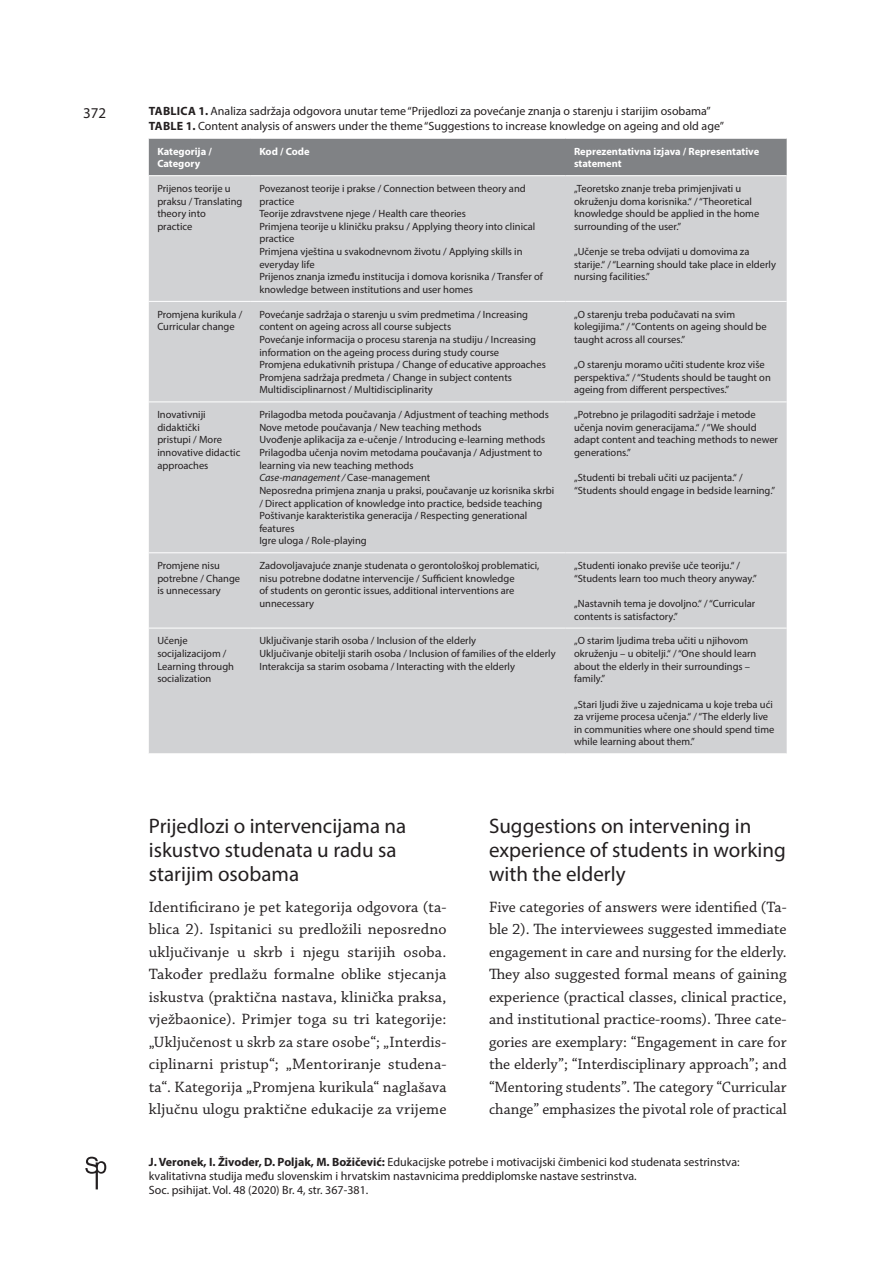
<style>
.page{position:relative;width:893px;height:1263px;background:#fff}
.page>*{position:absolute;margin:0;border:0;box-sizing:border-box;transform-origin:0 0}
.t1{font:21px/24px "Myriad Pro";color:#231f20}
.t2{font:15.75px/22.5px "Chaparral Pro";letter-spacing:.005em;color:#231f20;text-align:justify}
.t3{font:15px "Myriad Pro";color:#231f20}
.t4{font:12px/14.4px "Myriad Pro";color:#231f20}
.t5{font:10.5px/12.6px "Myriad Pro";color:#231f20}
.t6{font:700 10.5px/12.6px "Myriad Pro";color:#fff}
.s1{font-weight:700}
.s2{font-style:italic}
</style>
<div class="page">
<svg style="left:85px;top:1157px;width:21px;height:32px"></svg>
<div style="left:149px;top:139px;width:638px;height:36px;background:#808285"></div>
<div style="left:149px;top:176px;width:638px;height:577px;background:#d1d2d4"></div>
<hr style="left:149px;top:301px;width:102px;height:1px;background:#fff">
<hr style="left:251px;top:301px;width:315px;height:1px;background:#fff">
<hr style="left:566px;top:301px;width:221px;height:1px;background:#fff">
<hr style="left:149px;top:401px;width:102px;height:1px;background:#fff">
<hr style="left:251px;top:401px;width:315px;height:1px;background:#fff">
<hr style="left:566px;top:401px;width:221px;height:1px;background:#fff">
<hr style="left:149px;top:552px;width:102px;height:1px;background:#fff">
<hr style="left:251px;top:552px;width:315px;height:1px;background:#fff">
<hr style="left:566px;top:552px;width:221px;height:1px;background:#fff">
<hr style="left:149px;top:628px;width:102px;height:1px;background:#fff">
<hr style="left:251px;top:628px;width:315px;height:1px;background:#fff">
<hr style="left:566px;top:628px;width:221px;height:1px;background:#fff">
<h3 class="t3" style="left:83px;top:103px;width:25px">372</h3>
<p class="t4" style="left:149px;top:104px;width:577px"><span class="s1">TABLICA 1.</span> Analiza sadržaja odgovora unutar teme “Prijedlozi za povećanje znanja o starenju i starijim osobama”<br><span class="s1">TABLE 1.</span> Content analysis of answers under the theme “Suggestions to increase knowledge on ageing and old age”</p>
<p class="t6" style="left:157px;top:144px;width:56px">Kategorija /<br>Category</p>
<p class="t6" style="left:259px;top:144px;width:52px">Kod / Code</p>
<p class="t6" style="left:574px;top:144px;width:187px">Reprezentativna izjava / Representative statement</p>
<p class="t5" style="left:157px;top:182px;width:87px">Prijenos teorije u praksu / Translating theory into practice</p>
<p class="t5" style="left:259px;top:182px;width:285px">Povezanost teorije i prakse / Connection between theory and practice<br>Teorije zdravstvene njege / Health care theories<br>Primjena teorije u kliničku praksu / Applying theory into clinical practice<br>Primjena vještina u svakodnevnom životu / Applying skills in everyday life<br>Prijenos znanja između institucija i domova korisnika / Transfer of knowledge between institutions and user homes</p>
<p class="t5" style="left:574px;top:182px;width:187px">„Teoretsko znanje treba primjenjivati u okruženju doma korisnika.“ / “Theoretical knowledge should be applied in the home surrounding of the user.”</p>
<p class="t5" style="left:574px;top:245px;width:203px">„Učenje se treba odvijati u domovima za starije.“ / “Learning should take place in elderly nursing facilities.”</p>
<p class="t5" style="left:157px;top:308px;width:86px">Promjena kurikula /<br>Curricular change</p>
<p class="t5" style="left:259px;top:308px;width:288px">Povećanje sadržaja o starenju u svim predmetima / Increasing content on ageing across all course subjects<br>Povećanje informacija o procesu starenja na studiju / Increasing information on the ageing process during study course<br>Promjena edukativnih pristupa / Change of educative approaches Promjena sadržaja predmeta / Change in subject contents Multidisciplinarnost / Multidisciplinarity</p>
<p class="t5" style="left:574px;top:308px;width:194px">„O starenju treba podučavati na svim kolegijima.“ / “Contents on ageing should be taught across all courses.”</p>
<p class="t5" style="left:574px;top:358px;width:198px">„O starenju moramo učiti studente kroz više perspektiva.“ / “Students should be taught on ageing from different perspectives.”</p>
<p class="t5" style="left:157px;top:408px;width:85px">Inovativniji didaktički<br>pristupi / More innovative didactic approaches</p>
<p class="t5" style="left:259px;top:408px;width:296px">Prilagodba metoda poučavanja / Adjustment of teaching methods Nove metode poučavanja / New teaching methods<br>Uvođenje aplikacija za e-učenje / Introducing e-learning methods Prilagodba učenja novim metodama poučavanja / Adjustment to learning via new teaching methods<br><span class="s2">Case-management /</span> Case-management<br>Neposredna primjena znanja u praksi, poučavanje uz korisnika skrbi / Direct application of knowledge into practice, bedside teaching Poštivanje karakteristika generacija / Respecting generational features<br>Igre uloga / Role-playing</p>
<p class="t5" style="left:574px;top:408px;width:205px">„Potrebno je prilagoditi sadržaje i metode učenja novim generacijama.“ / “We should adapt content and teaching methods to newer generations.”</p>
<p class="t5" style="left:574px;top:471px;width:202px">„Studenti bi trebali učiti uz pacijenta.“ / “Students should engage in bedside learning.”</p>
<p class="t5" style="left:157px;top:559px;width:84px">Promjene nisu potrebne / Change is unnecessary</p>
<p class="t5" style="left:259px;top:559px;width:282px">Zadovoljavajuće znanje studenata o gerontološkoj problematici, nisu potrebne dodatne intervencije / Sufficient knowledge<br>of students on gerontic issues, additional interventions are unnecessary</p>
<p class="t5" style="left:574px;top:559px;width:184px">„Studenti ionako previše uče teoriju.“ / “Students learn too much theory anyway.”</p>
<p class="t5" style="left:574px;top:597px;width:183px">„Nastavnih tema je dovoljno.“ / “Curricular contents is satisfactory.”</p>
<p class="t5" style="left:157px;top:634px;width:78px">Učenje socijalizacijom /<br>Learning through socialization</p>
<p class="t5" style="left:259px;top:634px;width:298px">Uključivanje starih osoba / Inclusion of the elderly<br>Uključivanje obitelji starih osoba / Inclusion of families of the elderly<br>Interakcija sa starim osobama / Interacting with the elderly</p>
<p class="t5" style="left:574px;top:634px;width:184px">„O starim ljudima treba učiti u njihovom okruženju – u obitelji.“ / “One should learn about the elderly in their surroundings – family.”</p>
<p class="t5" style="left:574px;top:697px;width:202px">„Stari ljudi žive u zajednicama u koje treba ući za vrijeme procesa učenja.“ / “The elderly live in communities where one should spend time while learning about them.”</p>
<h1 class="t1" style="left:149px;top:813px;width:259px">Prijedlozi o intervencijama na iskustvo studenata u radu sa starijim osobama</h1>
<p class="t2" style="left:149px;top:896px;width:299px">Identificirano je pet kategorija odgovora (ta&shy;blica 2). Ispitanici su predložili neposredno uključivanje u skrb i njegu starijih osoba.<br>Također predlažu formalne oblike stjecanja iskustva (praktična nastava, klinička praksa, vježbaonice). Primjer toga su tri kategorije: „Uključenost u skrb za stare osobe“; „Interdis&shy;ciplinarni pristup“; „Mentoriranje studena&shy;ta“. Kategorija „Promjena kurikula“ naglašava ključnu ulogu praktične edukacije za vrijeme</p>
<h1 class="t1" style="left:489px;top:813px;width:298px">Suggestions on intervening in experience of students in working with the elderly</h1>
<p class="t2" style="left:489px;top:896px;width:299px">Five categories of answers were identified (Ta&shy;ble 2). The interviewees suggested immediate engagement in care and nursing for the elderly.<br>They also suggested formal means of gaining experience (practical classes, clinical practice, and institutional practice-rooms). Three cate&shy;gories are exemplary: “Engagement in care for the elderly”; “Interdisciplinary approach”; and “Mentoring students”. The category “Curricular change” emphasizes the pivotal role of practical</p>
<p class="t4" style="left:149px;top:1154px;width:592px"><span class="s1">J. Veronek, I. Živoder, D. Poljak, M. Božičević:</span> Edukacijske potrebe i motivacijski čimbenici kod studenata sestrinstva: kvalitativna studija među slovenskim i hrvatskim nastavnicima preddiplomske nastave sestrinstva.<br>Soc. psihijat. Vol. 48 (2020) Br. 4, str. 367-381.</p>
</div>
